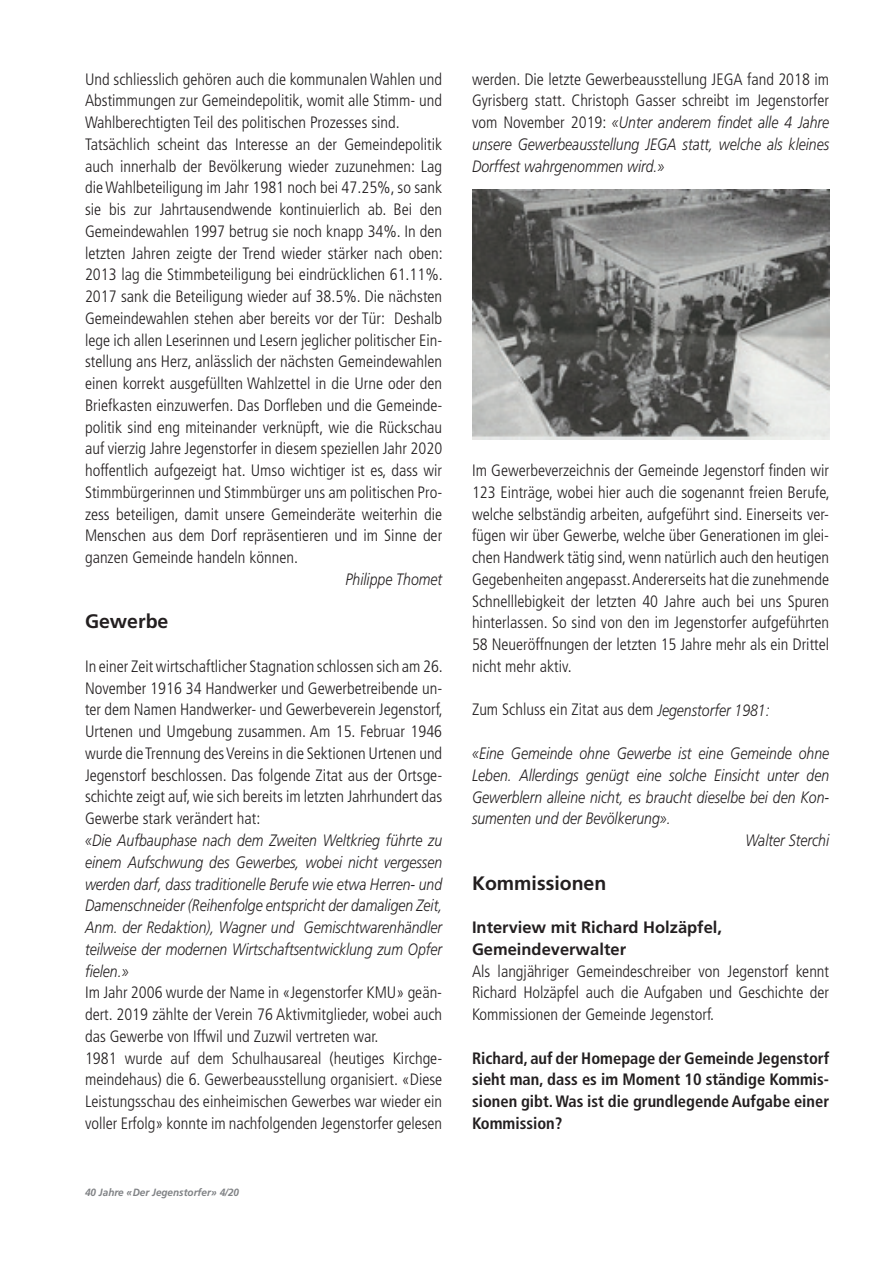
<style>
.page{position:relative;width:893px;height:1263px;background:#fff}
.page>*{position:absolute;margin:0;border:0;box-sizing:border-box;transform-origin:0 0}
.t1{font:700 19.5px "Frutiger";color:#231f20}
.t2{font:300 condensed 16.5px/21.8px "Frutiger";color:#231f20;text-align:justify}
.t3{font:italic 300 16.5px/21.8px "Frutiger";color:#231f20;text-align:justify;scale:.85 1}
.t4{font:700 condensed 16.5px/21.8px "Frutiger";color:#231f20;text-align:justify}
.t5{font:700 16.5px/21.8px "Frutiger";color:#231f20}
.t6{font:italic 700 10.5px "Frutiger";color:#808285;scale:.95 1}
.s1{font-style:italic;font-stretch:normal}
</style>
<div class="page">
<img style="left:472px;top:189px;width:357px;height:251px">
<p class="t2" style="left:85px;top:68px;width:359px;text-align:left">Und schliesslich gehören auch die kommunalen Wahlen und Abstimmungen zur Gemeindepolitik, womit alle Stimm- und Wahlberechtigten Teil des politischen Prozesses sind.<br>Tatsächlich scheint das Interesse an der Gemeindepolitik auch innerhalb der Bevölkerung wieder zuzunehmen: Lag die Wahlbeteiligung im Jahr 1981 noch bei 47.25%, so sank sie bis zur Jahrtausendwende kontinuierlich ab. Bei den Gemeindewahlen 1997 betrug sie noch knapp 34%. In den letzten Jahren zeigte der Trend wieder stärker nach oben:<br>2013 lag die Stimmbeteiligung bei eindrücklichen 61.11%.<br>2017 sank die Beteiligung wieder auf 38.5%. Die nächsten Gemeindewahlen stehen aber bereits vor der Tür: Deshalb lege ich allen Leserinnen und Lesern jeglicher politischer Ein&shy;stellung ans Herz, anlässlich der nächsten Gemeindewahlen einen korrekt ausgefüllten Wahlzettel in die Urne oder den Briefkasten einzuwerfen. Das Dorfleben und die Gemeinde&shy;politik sind eng miteinander verknüpft, wie die Rückschau auf vierzig Jahre Jegenstorfer in diesem speziellen Jahr 2020 hoffentlich aufgezeigt hat. Umso wichtiger ist es, dass wir Stimmbürgerinnen und Stimmbürger uns am politischen Pro&shy;zess beteiligen, damit unsere Gemeinderäte weiterhin die Menschen aus dem Dorf repräsentieren und im Sinne der ganzen Gemeinde handeln können.</p>
<p class="t3" style="left:346px;top:568px;width:115px">Philippe Thomet</p>
<p class="t1" style="left:85px;top:610px;width:85px">Gewerbe</p>
<p class="t2" style="left:85px;top:656px;width:359px">In einer Zeit wirtschaftlicher Stagnation schlossen sich am 26.<br>November 1916 34 Handwerker und Gewerbetreibende un&shy;ter dem Namen Handwerker- und Gewerbeverein Jegenstorf, Urtenen und Umgebung zusammen. Am 15. Februar 1946 wurde die Trennung des Vereins in die Sektionen Urtenen und Jegenstorf beschlossen. Das folgende Zitat aus der Ortsge&shy;schichte zeigt auf, wie sich bereits im letzten Jahrhundert das Gewerbe stark verändert hat:</p>
<p class="t3" style="left:85px;top:829px;width:422px">«Die Aufbauphase nach dem Zweiten Weltkrieg führte zu einem Aufschwung des Gewerbes, wobei nicht vergessen werden darf, dass traditionelle Berufe wie etwa Herren- und Damenschneider (Reihenfolge entspricht der damaligen Zeit, Anm. der Redaktion), Wagner und Gemischtwarenhändler teilweise der modernen Wirtschaftsentwicklung zum Opfer fielen.»</p>
<p class="t2" style="left:85px;top:982px;width:359px;text-align:left">Im Jahr 2006 wurde der Name in «Jegenstorfer KMU» geän&shy;dert. 2019 zählte der Verein 76 Aktivmitglieder, wobei auch das Gewerbe von Iffwil und Zuzwil vertreten war.<br>1981 wurde auf dem Schulhausareal (heutiges Kirchge&shy;meindehaus) die 6. Gewerbeausstellung organisiert. «Diese Leistungsschau des einheimischen Gewerbes war wieder ein voller Erfolg» konnte im nachfolgenden Jegenstorfer gelesen</p>
<p class="t6" style="left:85px;top:1186px;width:164px">40 Jahre «Der Jegenstorfer» 4/20</p>
<p class="t2" style="left:472px;top:68px;width:359px">werden. Die letzte Gewerbeausstellung JEGA fand 2018 im Gyrisberg statt. Christoph Gasser schreibt im Jegenstorfer vom November 2019: <span class="s1">«Unter anderem findet alle 4 Jahre unsere Gewerbeausstellung JEGA statt, welche als kleines Dorffest wahrgenommen wird.»</span></p>
<p class="t2" style="left:472px;top:460px;width:359px">Im Gewerbeverzeichnis der Gemeinde Jegenstorf finden wir 123 Einträge, wobei hier auch die sogenannt freien Berufe, welche selbständig arbeiten, aufgeführt sind. Einerseits ver&shy;fügen wir über Gewerbe, welche über Generationen im glei&shy;chen Handwerk tätig sind, wenn natürlich auch den heutigen Gegebenheiten angepasst. Andererseits hat die zunehmende Schnelllebigkeit der letzten 40 Jahre auch bei uns Spuren hinterlassen. So sind von den im Jegenstorfer aufgeführten 58 Neueröffnungen der letzten 15 Jahre mehr als ein Drittel nicht mehr aktiv.</p>
<p class="t2" style="left:472px;top:699px;width:299px">Zum Schluss ein Zitat aus dem <span class="s1">Jegenstorfer 1981:</span></p>
<p class="t3" style="left:472px;top:742px;width:422px">«Eine Gemeinde ohne Gewerbe ist eine Gemeinde ohne</p>
<p class="t3" style="left:472px;top:764px;width:422px">Leben. Allerdings genügt eine solche Einsicht unter den</p>
<p class="t3" style="left:472px;top:786px;width:422px">Gewerblern alleine nicht, es braucht dieselbe bei den Kon-</p>
<p class="t3" style="left:472px;top:807px;width:235px">sumenten und der Bevölkerung».</p>
<p class="t3" style="left:745px;top:829px;width:100px">Walter Sterchi</p>
<p class="t1" style="left:472px;top:871px;width:136px">Kommissionen</p>
<p class="t5" style="left:472px;top:916px;width:252px">Interview mit Richard Holzäpfel,<br>Gemeindeverwalter</p>
<p class="t2" style="left:472px;top:960px;width:359px">Als langjähriger Gemeindeschreiber von Jegenstorf kennt Richard Holzäpfel auch die Aufgaben und Geschichte der Kommissionen der Gemeinde Jegenstorf.</p>
<p class="t4" style="left:472px;top:1047px;width:359px">Richard, auf der Homepage der Gemeinde Jegenstorf sieht man, dass es im Moment 10 ständige Kommis&shy;sionen gibt. Was ist die grundlegende Aufgabe einer Kommission?</p>
</div>
